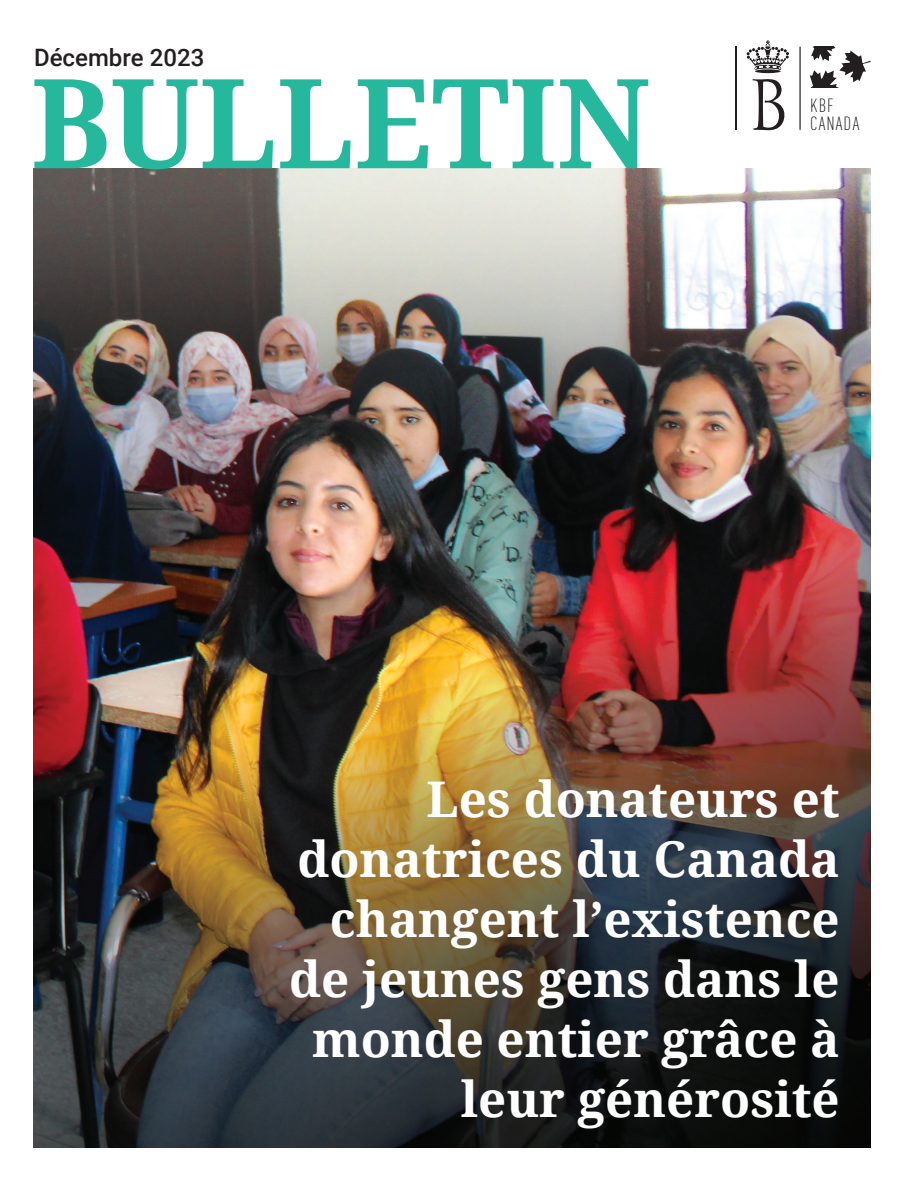
<style>
.page{position:relative;width:912px;height:1188px;background:#fff}
.page>*{position:absolute;margin:0;border:0;box-sizing:border-box;transform-origin:0 0}
.t1{font:700 124.35px "Droid Serif";color:#26b89d;scale:.95 1}
.t2{font:700 49.2px/60px "Droid Serif";color:#fff;text-align:right}
.t3{font:500 24px "Roboto";color:#231f20}
.t4{font:300 condensed 18.9px/18px "DINOT";letter-spacing:.06em;color:#231f20}
</style>
<div class="page">
<img style="left:33px;top:168px;width:837px;height:979px">
<svg style="left:799px;top:47px;width:1px;height:83px"></svg>
<svg style="left:752px;top:79px;width:33px;height:51px"></svg>
<svg style="left:755px;top:69px;width:25px;height:4px"></svg>
<svg style="left:746px;top:41px;width:43px;height:29px"></svg>
<hr style="left:735px;top:47px;width:1px;height:83px;background:#231f20">
<svg style="left:809px;top:47px;width:61px;height:40px"></svg>
<p class="t3" style="left:34px;top:40px;width:172px">Décembre 2023</p>
<h1 class="t1" style="left:31px;top:37px;width:653px">BULLETIN</h1>
<p class="t4" style="left:810px;top:96px;width:50px">KBF<br>CANADA</p>
<p class="t2" style="left:289px;top:767px;width:552px">Les donateurs et donatrices du Canada changent l’existence de jeunes gens dans le monde entier grâce à leur générosité</p>
</div>
